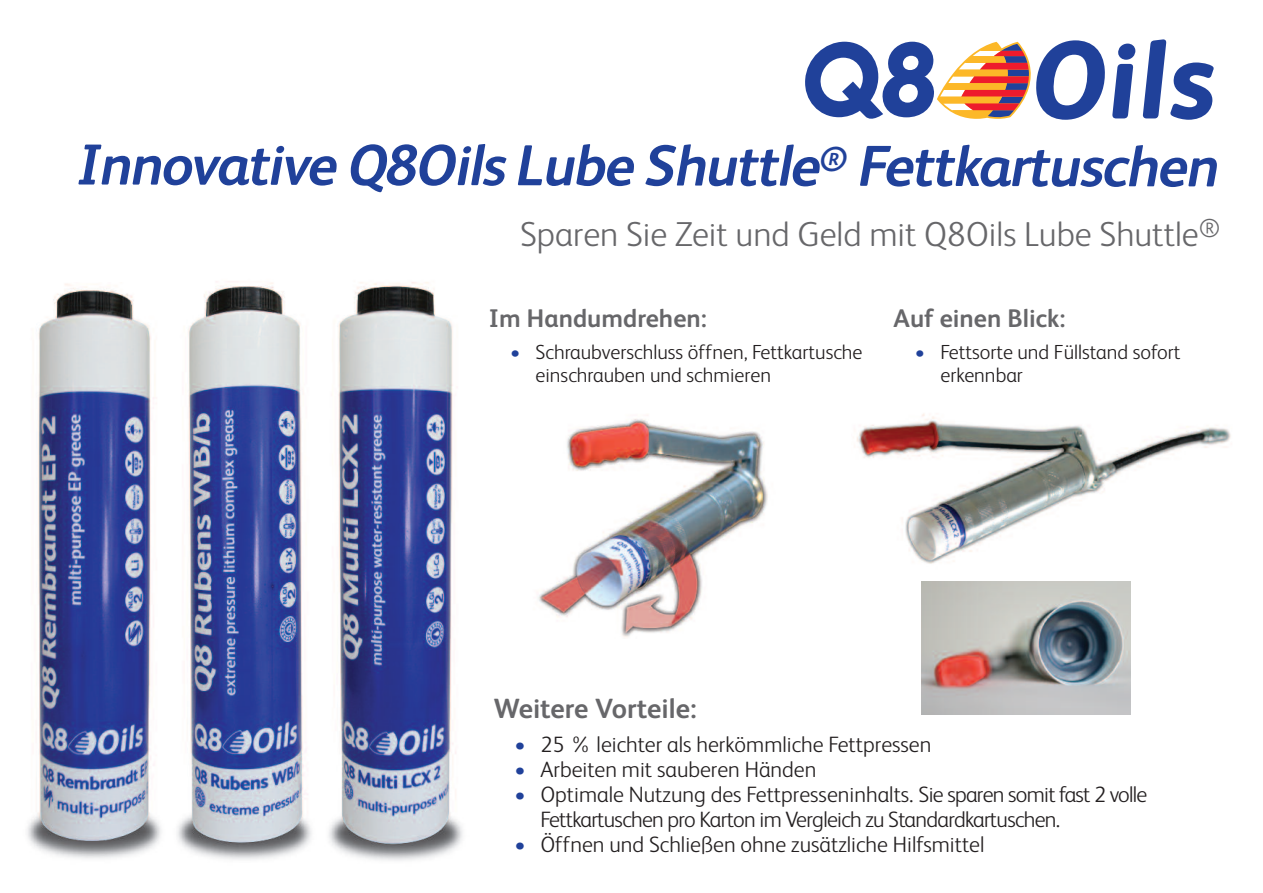
<style>
.page{position:relative;width:1263px;height:893px;background:#fff}
.page>*{position:absolute;margin:0;border:0;box-sizing:border-box;transform-origin:0 0}
.t1{font:italic 700 57.75px "FS Albert";letter-spacing:-.025em;color:#20419a}
.t2{font:300 34.65px "FS Albert";color:#67676a}
.t3{font:700 27.75px "FS Albert";color:#67676a}
.t4{font:700 25.5px "FS Albert";color:#67676a}
.t5{font:300 22.2px/25px "FS Albert";letter-spacing:-.03em;color:#231f20}
.t6{font:300 22.2px "FS Albert";color:#231f20}
.t7{font:300 20.4px/23px "FS Albert";color:#231f20}
.s1{font-weight:700;color:#20419a}
</style>
<div class="page">
<img style="left:538px;top:419px;width:230px;height:218px">
<img style="left:857px;top:413px;width:374px;height:151px">
<img style="left:921px;top:581px;width:209px;height:134px">
<svg style="left:805px;top:40px;width:300px;height:80px"></svg>
<svg style="left:1112px;top:44px;width:23px;height:74px"></svg>
<svg style="left:1143px;top:39px;width:71px;height:81px"></svg>
<img style="left:27px;top:283px;width:134px;height:576px">
<img style="left:177px;top:281px;width:135px;height:579px">
<img style="left:328px;top:282px;width:135px;height:579px">
<h1 class="t1" style="left:78px;top:145px;width:1143px">Innovative Q8Oils Lube Shuttle<sup>®</sup> Fettkartuschen</h1>
<h2 class="t2" style="left:520px;top:222px;width:702px">Sparen Sie Zeit und Geld mit Q8Oils Lube Shuttle<sup>®</sup></h2>
<p class="t4" style="left:489px;top:310px;width:220px">Im Handumdrehen:</p>
<p class="t7" style="left:535px;top:343px;width:329px;text-indent:-26px"><span class="s1">•</span> Schraubverschluss öffnen, Fettkartusche einschrauben und schmieren</p>
<p class="t4" style="left:894px;top:310px;width:173px">Auf einen Blick:</p>
<p class="t7" style="left:940px;top:343px;width:241px;text-indent:-26px"><span class="s1">•</span> Fettsorte und Füllstand sofort erkennbar</p>
<p class="t3" style="left:494px;top:699px;width:204px">Weitere Vorteile:</p>
<p class="t6" style="left:514px;top:736px;width:418px"><span class="s1">•</span> 25 % leichter als herkömmliche Fettpressen</p>
<p class="t6" style="left:514px;top:761px;width:303px"><span class="s1">•</span> Arbeiten mit sauberen Händen</p>
<p class="t5" style="left:540px;top:784px;width:608px;text-indent:-26px"><span class="s1">•</span> Optimale Nutzung des Fettpresseninhalts. Sie sparen somit fast 2 volle<br>Fettkartuschen pro Karton im Vergleich zu Standardkartuschen.</p>
<p class="t6" style="left:514px;top:836px;width:471px"><span class="s1">•</span> Öffnen und Schließen ohne zusätzliche Hilfsmittel</p>
</div>
